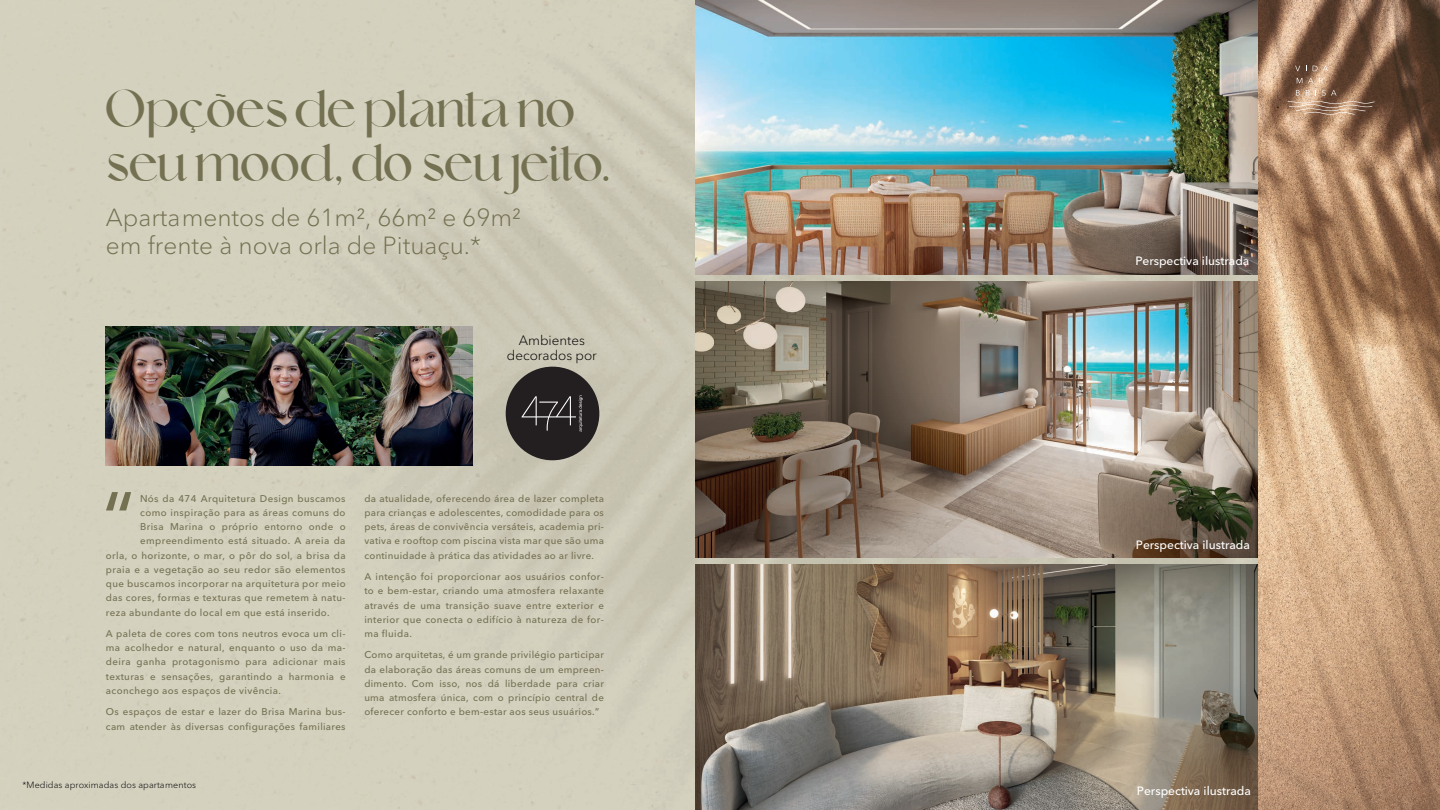
<style>
.page{position:relative;width:1440px;height:810px;background:#fff}
.page>*{position:absolute;margin:0;border:0;box-sizing:border-box;transform-origin:0 0}
.t1{font:500 73.72px "Avenir Next LT Pro";color:#747152}
.t2{font:31.2px/53.8px "Qanoar Personal Use";letter-spacing:.04em;color:#747152}
.t3{font:300 24.6px/28.3px "Avenir Next LT Pro";color:#747152}
.t4{font:300 13.5px/14.7px "Avenir Next LT Pro";color:#000001;text-align:center}
.t5{font:500 12px "Avenir Next LT Pro";color:#fff}
.t6{font:500 9.75px/14.2px "Avenir Next LT Pro";letter-spacing:.04em;color:#747152;text-align:justify}
.t7{font:300 9px "Avenir Next LT Pro";letter-spacing:.01em;color:#000001}
</style>
<div class="page">
<img style="left:0;top:0;width:1258px;height:810px">
<img style="left:695px;top:0;width:563px;height:275px">
<img style="left:695px;top:282px;width:563px;height:276px">
<img style="left:695px;top:565px;width:563px;height:245px">
<img style="left:1258px;top:0;width:182px;height:810px">
<svg style="left:1295px;top:66px;width:5px;height:5px"></svg>
<svg style="left:1313px;top:66px;width:15px;height:5px"></svg>
<svg style="left:1297px;top:78px;width:5px;height:5px"></svg>
<svg style="left:1308px;top:78px;width:15px;height:5px"></svg>
<svg style="left:1288px;top:90px;width:87px;height:25px;background:#a4836b"></svg>
<div style="left:506px;top:367px;width:93px;height:93px;background:#231f20;border-radius:50%"></div>
<svg style="left:522px;top:395px;width:61px;height:37px"></svg>
<img style="left:106px;top:327px;width:366px;height:138px">
<h2 class="t2" style="left:106px;top:89px;width:505px">Opções de planta no seu mood, do seu jeito.</h2>
<h3 class="t3" style="left:106px;top:202px;width:417px">Apartamentos de 61m², 66m² e 69m² em frente à nova orla de Pituaçu.*</h3>
<h3 class="t4" style="left:507px;top:333px;width:92px">Ambientes decorados por</h3>
<h1 class="t1" style="left:103px;top:456px;width:33px">“</h1>
<p class="t6" style="left:140px;top:491px;width:207px">Nós da 474 Arquitetura Design buscamos</p>
<p class="t6" style="left:140px;top:505px;width:207px">como inspiração para as áreas comuns do</p>
<p class="t6" style="left:140px;top:519px;width:207px">Brisa Marina o próprio entorno onde o</p>
<p class="t6" style="left:140px;top:533px;width:207px">empreendimento está situado. A areia da</p>
<p class="t6" style="left:106px;top:548px;width:241px">orla, o horizonte, o mar, o pôr do sol, a brisa da</p>
<p class="t6" style="left:106px;top:562px;width:241px">praia e a vegetação ao seu redor são elementos</p>
<p class="t6" style="left:106px;top:576px;width:241px">que buscamos incorporar na arquitetura por meio</p>
<p class="t6" style="left:106px;top:590px;width:241px">das cores, formas e texturas que remetem à natu-</p>
<p class="t6" style="left:106px;top:605px;width:225px">reza abundante do local em que está inserido.</p>
<p class="t6" style="left:106px;top:626px;width:241px">A paleta de cores com tons neutros evoca um cli&shy;ma acolhedor e natural, enquanto o uso da ma&shy;deira ganha protagonismo para adicionar mais texturas e sensações, garantindo a harmonia e aconchego aos espaços de vivência.</p>
<p class="t6" style="left:106px;top:705px;width:241px">Os espaços de estar e lazer do Brisa Marina bus&shy;cam atender às diversas configurações familiares</p>
<p class="t6" style="left:364px;top:491px;width:241px">da atualidade, oferecendo área de lazer completa para crianças e adolescentes, comodidade para os pets, áreas de convivência versáteis, academia pri&shy;vativa e rooftop com piscina vista mar que são uma continuidade à prática das atividades ao ar livre.</p>
<p class="t6" style="left:364px;top:569px;width:241px">A intenção foi proporcionar aos usuários confor&shy;to e bem-estar, criando uma atmosfera relaxante através de uma transição suave entre exterior e interior que conecta o edifício à natureza de for&shy;ma fluida.</p>
<p class="t6" style="left:364px;top:648px;width:241px">Como arquitetas, é um grande privilégio participar da elaboração das áreas comuns de um empreen&shy;dimento. Com isso, nos dá liberdade para criar uma atmosfera única, com o princípio central de oferecer conforto e bem-estar aos seus usuários.”</p>
<p class="t7" style="left:22px;top:777px;width:175px">*Medidas aproximadas dos apartamentos</p>
<p class="t5" style="left:1135px;top:251px;width:116px">Perspectiva ilustrada</p>
<p class="t5" style="left:1136px;top:534px;width:116px">Perspectiva ilustrada</p>
<p class="t5" style="left:1137px;top:781px;width:116px">Perspectiva ilustrada</p>
</div>
